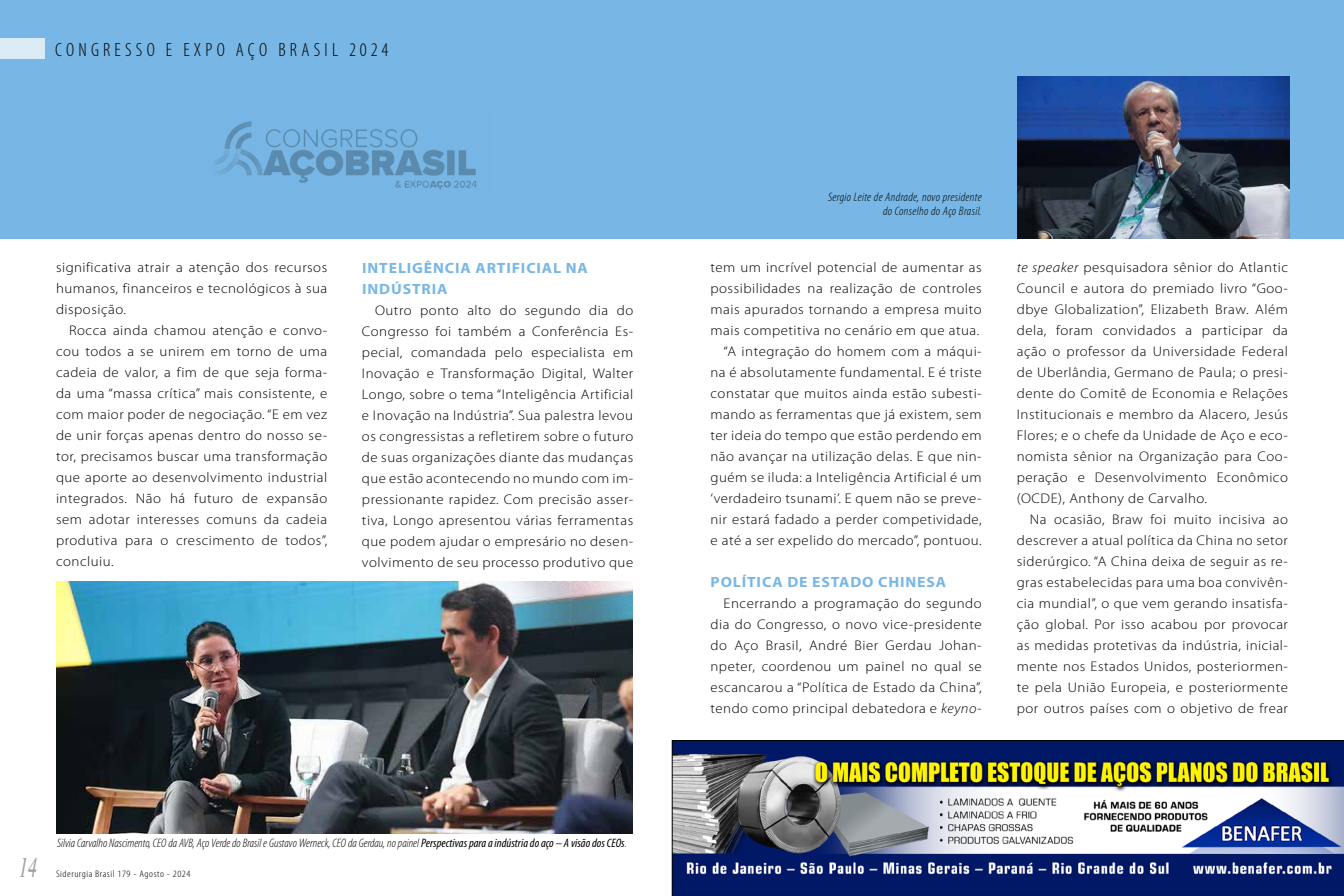
<style>
.page{position:relative;width:1344px;height:896px;background:#fff}
.page>*{position:absolute;margin:0;border:0;box-sizing:border-box;transform-origin:0 0}
.t1{font:italic 28px "Times";color:#9d9d9c;scale:.65 1}
.t2{font:300 condensed 19.25px "Myriad Pro";letter-spacing:.22em;color:#000}
.t3{font:700 14.88px/21px "Myriad Pro";letter-spacing:.055em;color:#78b7e5;scale:1.06 1}
.t4{font:300 14px/21px "Myriad Pro";letter-spacing:.035em;color:#000;text-align:justify;scale:1.06 1}
.t5{font:italic 300 condensed 12.25px "Myriad Pro";color:#000}
.t6{font:italic 300 condensed 12.25px/14px "Myriad Pro";letter-spacing:.025em;color:#000;text-align:right;scale:1.05 1}
.t7{font:300 condensed 9.62px "Myriad Pro";letter-spacing:.05em;color:#000;scale:1.15 1}
.s1{font-weight:400}
.s2{font-style:italic}
</style>
<div class="page">
<div style="left:0;top:0;width:1344px;height:238px;background:#78b7e5"></div>
<div style="left:0;top:38px;width:45px;height:21px;background:#dcecf7"></div>
<img style="left:1017px;top:77px;width:273px;height:161px">
<img style="left:214px;top:121px;width:263px;height:69px">
<img style="left:57px;top:581px;width:575px;height:252px">
<svg style="left:672px;top:740px;width:672px;height:156px;background:#667086"></svg>
<h2 class="t2" style="left:55px;top:39px;width:335px">CONGRESSO E EXPO AÇO BRASIL 2024</h2>
<p class="t4" style="left:56px;top:257px;width:257px">significativa atrair a atenção dos recursos humanos, financeiros e tecnológicos à sua disposição.</p>
<p class="t4" style="left:56px;top:320px;width:257px;text-indent:13px">Rocca ainda chamou atenção e convo&shy;cou todos a se unirem em torno de uma cadeia de valor, a fim de que seja forma&shy;da uma “massa crítica” mais consistente, e com maior poder de negociação. “E em vez de unir forças apenas dentro do nosso se&shy;tor, precisamos buscar uma transformação que aporte ao desenvolvimento industrial integrados. Não há futuro de expansão sem adotar interesses comuns da cadeia produtiva para o crescimento de todos”, concluiu.</p>
<p class="t3" style="left:362px;top:257px;width:215px">INTELIGÊNCIA ARTIFICIAL NA<br>INDÚSTRIA</p>
<p class="t4" style="left:362px;top:300px;width:257px;text-indent:13px">Outro ponto alto do segundo dia do Congresso foi também a Conferência Es&shy;pecial, comandada pelo especialista em Inovação e Transformação Digital, Walter Longo, sobre o tema “Inteligência Artificial e Inovação na Indústria”. Sua palestra levou os congressistas a refletirem sobre o futuro de suas organizações diante das mudanças que estão acontecendo no mundo com im&shy;pressionante rapidez. Com precisão asser&shy;tiva, Longo apresentou várias ferramentas que podem ajudar o empresário no desen&shy;volvimento de seu processo produtivo que</p>
<h1 class="t1" style="left:19px;top:844px;width:29px">14</h1>
<p class="t5" style="left:57px;top:837px;width:571px">Silvia Carvalho Nascimento, CEO da AVB, Aço Verde do Brasil e Gustavo Werneck, CEO da Gerdau, no painel <span class="s1">Perspectivas para a indústria do aço – A visão dos CEOs</span>.</p>
<p class="t7" style="left:56px;top:869px;width:118px">Siderurgia Brasil 179 - Agosto - 2024</p>
<p class="t6" style="left:828px;top:190px;width:148px">Sergio Leite de Andrade, novo presidente do Conselho do Aço Brasil.</p>
<p class="t4" style="left:710px;top:257px;width:257px;text-align:right">tem um incrível potencial de aumentar as possibilidades na realização de controles mais apurados tornando a empresa muito mais competitiva no cenário em que atua. “A integração do homem com a máqui&shy;na é absolutamente fundamental. E é triste constatar que muitos ainda estão subesti&shy;mando as ferramentas que já existem, sem ter ideia do tempo que estão perdendo em não avançar na utilização delas. E que nin&shy;guém se iluda: a Inteligência Artificial é um ‘verdadeiro tsunami’. E quem não se preve&shy;nir estará fadado a perder competividade, e até a ser expelido do mercado”, pontuou.</p>
<p class="t3" style="left:711px;top:572px;width:224px">POLÍTICA DE ESTADO CHINESA</p>
<p class="t4" style="left:710px;top:593px;width:257px;text-indent:13px">Encerrando a programação do segundo dia do Congresso, o novo vice-presidente do Aço Brasil, André Bier Gerdau Johan&shy;npeter, coordenou um painel no qual se escancarou a “Política de Estado da China”, tendo como principal debatedora e <span class="s2">keyno-</span></p>
<p class="t4" style="left:1017px;top:257px;width:257px"><span class="s2">te speaker</span> pesquisadora sênior do Atlantic Council e autora do premiado livro “Goo&shy;dbye Globalization”, Elizabeth Braw. Além dela, foram convidados a participar da ação o professor da Universidade Federal de Uberlândia, Germano de Paula; o presi&shy;dente do Comitê de Economia e Relações Institucionais e membro da Alacero, Jesús Flores; e o chefe da Unidade de Aço e eco&shy;nomista sênior na Organização para Coo&shy;peração e Desenvolvimento Econômico (OCDE), Anthony de Carvalho.</p>
<p class="t4" style="left:1017px;top:509px;width:257px;text-indent:13px">Na ocasião, Braw foi muito incisiva ao descrever a atual política da China no setor siderúrgico. “A China deixa de seguir as re&shy;gras estabelecidas para uma boa convivên&shy;cia mundial”, o que vem gerando insatisfa&shy;ção global. Por isso acabou por provocar as medidas protetivas da indústria, inicial&shy;mente nos Estados Unidos, posteriormen&shy;te pela União Europeia, e posteriormente por outros países com o objetivo de frear</p>
</div>
